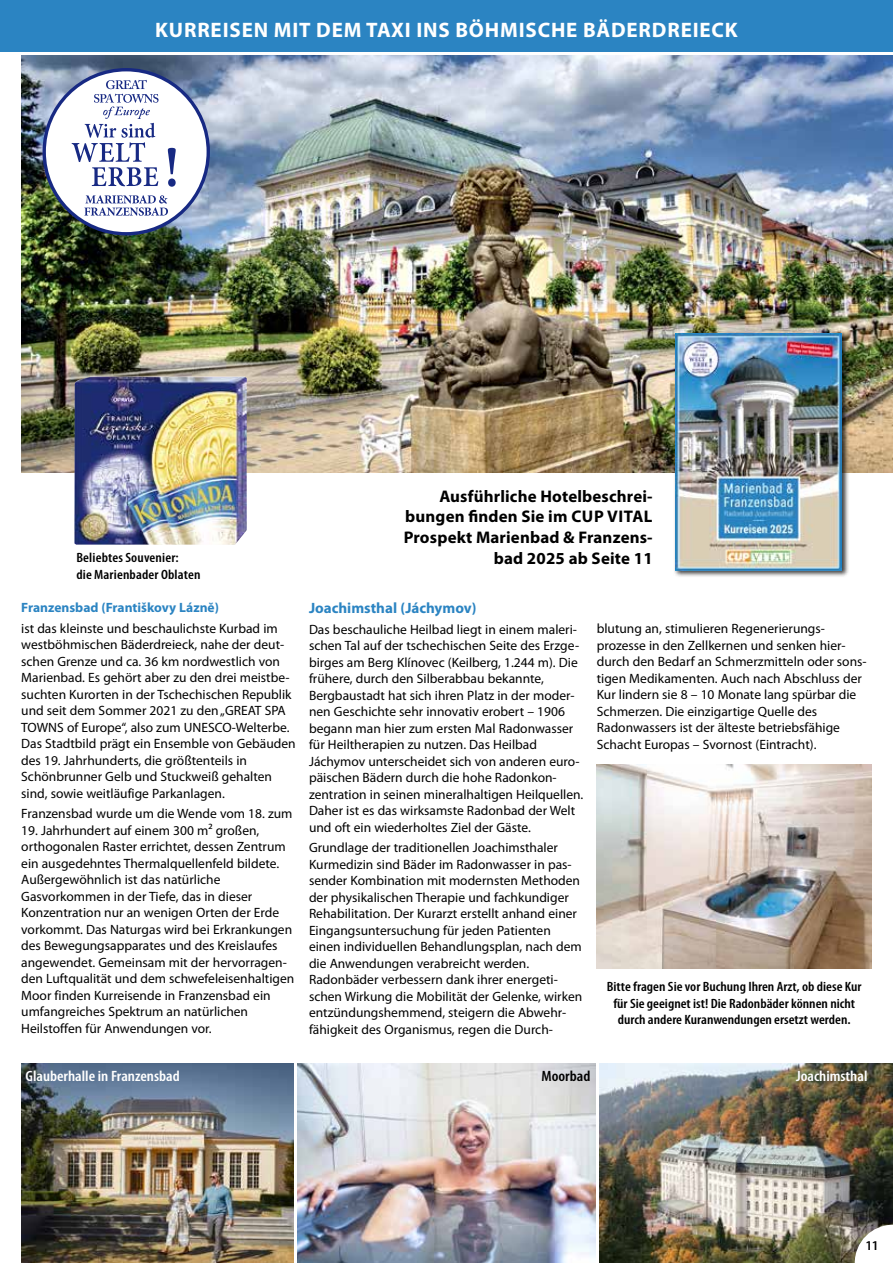
<style>
.page{position:relative;width:893px;height:1263px;background:#fff}
.page>*{position:absolute;margin:0;border:0;box-sizing:border-box;transform-origin:0 0}
.t1{font:700 21px "Myriad Pro";letter-spacing:.04em;color:#fff}
.t2{font:700 16.8px/20.5px "Myriad Pro";letter-spacing:.01em;color:#000;text-align:right}
.t3{font:600 condensed 15px "Myriad Pro";color:#fff;scale:1.1 1}
.t4{font:700 15px "Myriad Pro";color:#2b84c2}
.t5{font:600 condensed 15px "Myriad Pro";color:#000;scale:1.1 1}
.t6{font:13.5px/16.5px "Myriad Pro";color:#000}
.t7{font:600 condensed 13.5px/16.5px "Myriad Pro";color:#000;text-align:center;scale:1.1 1}
.t8{font:700 13.5px "Myriad Pro";color:#2b84c2}
</style>
<div class="page">
<div style="left:0;top:0;width:893px;height:51px;background:#2b84c2"></div>
<img style="left:21px;top:55px;width:872px;height:417px">
<div style="left:44px;top:70px;width:164px;height:164px;background:#fff;border-radius:50%"></div>
<svg style="left:72px;top:80px;width:104px;height:107px"></svg>
<svg style="left:84px;top:195px;width:84px;height:21px"></svg>
<div style="left:673px;top:332px;width:176px;height:245px;background:#000;opacity:.75"></div>
<img style="left:675px;top:334px;width:167px;height:236px">
<img style="left:21px;top:1063px;width:272px;height:200px">
<img style="left:298px;top:1063px;width:297px;height:200px">
<img style="left:600px;top:1063px;width:293px;height:200px">
<img style="left:597px;top:764px;width:275px;height:204px">
<img style="left:74px;top:377px;width:173px;height:168px">
<svg style="left:855px;top:1225px;width:38px;height:38px"></svg>
<h1 class="t1" style="left:155px;top:16px;width:584px">KURREISEN MIT DEM TAXI INS BÖHMISCHE BÄDERDREIECK</h1>
<p class="t7" style="left:76px;top:549px;width:114px;text-align:left">Beliebtes Souvenier:<br>die Marienbader Oblaten</p>
<p class="t8" style="left:21px;top:598px;width:199px">Franzensbad (Františkovy Láznĕ)</p>
<p class="t6" style="left:21px;top:620px;width:276px">ist das kleinste und beschaulichste Kurbad im westböhmischen Bäderdreieck, nahe der deut&shy;schen Grenze und ca. 36 km nordwestlich von Marienbad. Es gehört aber zu den drei meistbe&shy;suchten Kurorten in der Tschechischen Republik und seit dem Sommer 2021 zu den „GREAT SPA TOWNS of Europe“, also zum UNESCO-Welterbe.<br>Das Stadtbild prägt ein Ensemble von Gebäuden des 19. Jahrhunderts, die größtenteils in Schönbrunner Gelb und Stuckweiß gehalten sind, sowie weitläufige Parkanlagen.</p>
<p class="t6" style="left:21px;top:805px;width:273px">Franzensbad wurde um die Wende vom 18. zum</p>
<p class="t6" style="left:21px;top:822px;width:275px">19. Jahrhundert auf einem 300 m² großen, orthogonalen Raster errichtet, dessen Zentrum ein ausgedehntes Thermalquellenfeld bildete.<br>Außergewöhnlich ist das natürliche Gasvorkommen in der Tiefe, das in dieser Konzentration nur an wenigen Orten der Erde vorkommt. Das Naturgas wird bei Erkrankungen des Bewegungsapparates und des Kreislaufes angewendet. Gemeinsam mit der hervorragen&shy;den Luftqualität und dem schwefeleisenhaltigen Moor finden Kurreisende in Franzensbad ein umfangreiches Spektrum an natürlichen Heilstoffen für Anwendungen vor.</p>
<p class="t2" style="left:404px;top:485px;width:251px">Ausführliche Hotelbeschrei&shy;bungen finden Sie im CUP VITAL<br>Prospekt Marienbad &amp; Franzens&shy;bad 2025 ab Seite 11</p>
<p class="t4" style="left:309px;top:598px;width:169px">Joachimsthal (Jáchymov)</p>
<p class="t6" style="left:309px;top:621px;width:276px">Das beschauliche Heilbad liegt in einem maleri&shy;schen Tal auf der tschechischen Seite des Erzge&shy;birges am Berg Klínovec (Keilberg, 1.244 m). Die frühere, durch den Silberabbau bekannte, Bergbaustadt hat sich ihren Platz in der moder&shy;nen Geschichte sehr innovativ erobert – 1906 begann man hier zum ersten Mal Radonwasser für Heiltherapien zu nutzen. Das Heilbad Jáchymov unterscheidet sich von anderen euro&shy;päischen Bädern durch die hohe Radonkon&shy;zentration in seinen mineralhaltigen Heilquellen.<br>Daher ist es das wirksamste Radonbad der Welt und oft ein wiederholtes Ziel der Gäste.</p>
<p class="t6" style="left:309px;top:839px;width:275px">Grundlage der traditionellen Joachimsthaler Kurmedizin sind Bäder im Radonwasser in pas&shy;sender Kombination mit modernsten Methoden der physikalischen Therapie und fachkundiger Rehabilitation. Der Kurarzt erstellt anhand einer Eingangsuntersuchung für jeden Patienten einen individuellen Behandlungsplan, nach dem die Anwendungen verabreicht werden.<br>Radonbäder verbessern dank ihrer energeti&shy;schen Wirkung die Mobilität der Gelenke, wirken entzündungshemmend, steigern die Abwehr&shy;fähigkeit des Organismus, regen die Durch-</p>
<p class="t6" style="left:597px;top:620px;width:271px">blutung an, stimulieren Regenerierungs&shy;prozesse in den Zellkernen und senken hier&shy;durch den Bedarf an Schmerzmitteln oder sons&shy;tigen Medikamenten. Auch nach Abschluss der Kur lindern sie 8 – 10 Monate lang spürbar die Schmerzen. Die einzigartige Quelle des Radonwassers ist der älteste betriebsfähige Schacht Europas – Svornost (Eintracht).</p>
<p class="t7" style="left:607px;top:978px;width:233px">Bitte fragen Sie vor Buchung Ihren Arzt, ob diese Kur für Sie geeignet ist! Die Radonbäder können nicht durch andere Kuranwendungen ersetzt werden.</p>
<p class="t3" style="left:26px;top:1066px;width:142px">Glauberhalle in Franzensbad</p>
<p class="t5" style="left:541px;top:1066px;width:46px">Moorbad</p>
<p class="t3" style="left:796px;top:1066px;width:66px">Joachimsthal</p>
<p class="t7" style="left:866px;top:1237px;width:13px">11</p>
</div>
